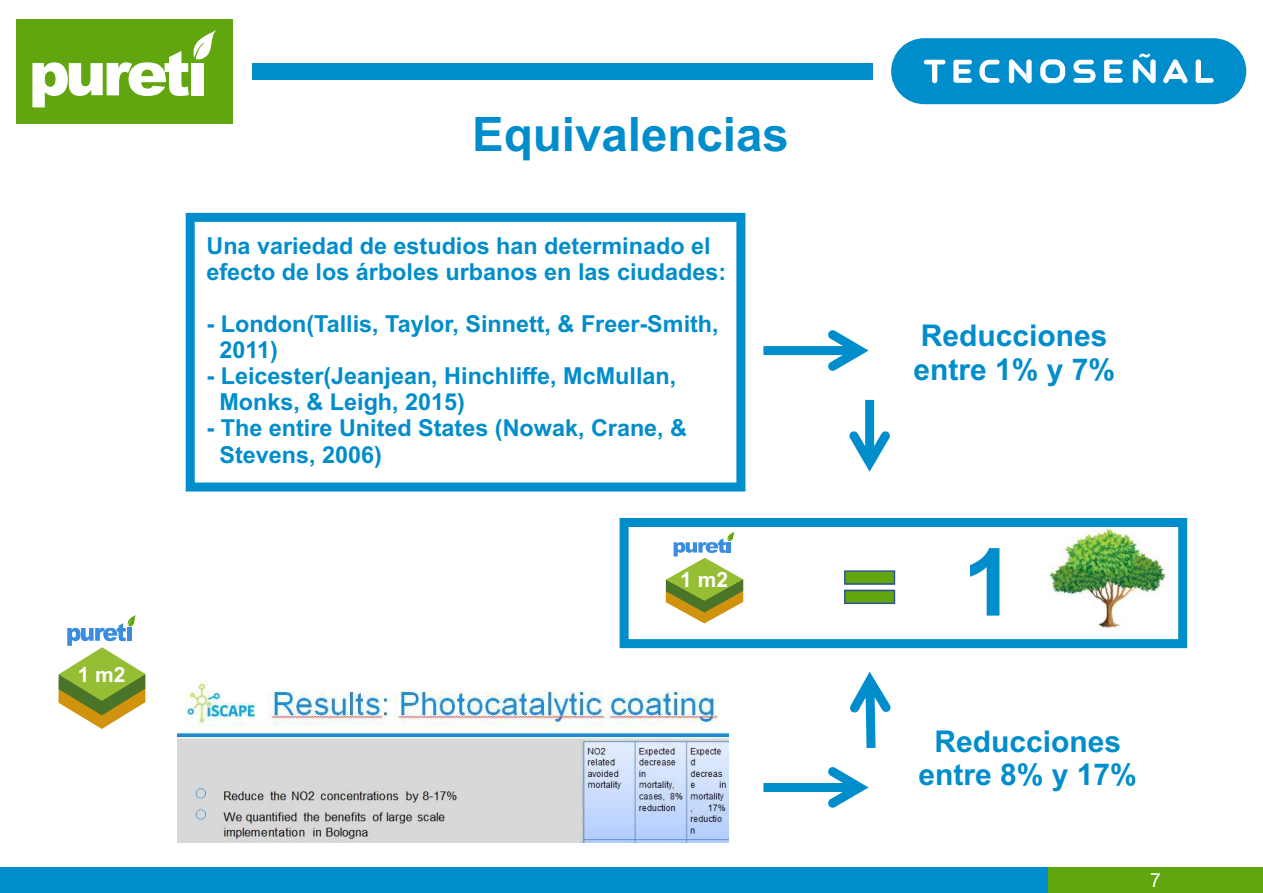
<style>
.page{position:relative;width:1263px;height:893px;background:#fff}
.page>*{position:absolute;margin:0;border:0;box-sizing:border-box;transform-origin:0 0}
.t1{font:700 93.75px "Arial";color:#008dcc}
.t2{font:700 47.4px "Arial";color:#008dcc}
.t3{font:700 30px/33.5px "Arial";color:#008dcc}
.t4{font:700 23.4px/26.1px "Arial";color:#008dcc}
.t5{font:700 21px "Arial";color:#fff}
.t6{font:19.5px "Arial";color:#fff}
</style>
<div class="page">
<div style="left:1047px;top:867px;width:216px;height:26px;background:#61a60e"></div>
<div style="left:0;top:867px;width:1047px;height:26px;background:#008dcc"></div>
<div style="left:253px;top:63px;width:620px;height:16px;background:#008dcc"></div>
<div style="left:17px;top:19px;width:216px;height:104px;background:#61a60e"></div>
<svg style="left:32px;top:29px;width:185px;height:78px"></svg>
<div style="left:891px;top:38px;width:355px;height:66px;background:#008dcc;border-radius:33px"></div>
<hr style="left:924px;top:60px;width:21px;height:4px;background:#fff;border-radius:2px">
<div style="left:932px;top:60px;width:5px;height:23px;background:#fff;border-radius:3px"></div>
<svg style="left:979px;top:60px;width:20px;height:23px"></svg>
<div style="left:1009px;top:59px;width:5px;height:24px;background:#fff;border-radius:3px"></div>
<svg style="left:1013px;top:60px;width:13px;height:22px"></svg>
<div style="left:1026px;top:59px;width:6px;height:24px;background:#fff;border-radius:3px"></div>
<div style="left:1133px;top:59px;width:5px;height:24px;background:#fff;border-radius:3px"></div>
<div style="left:1150px;top:59px;width:6px;height:24px;background:#fff;border-radius:3px"></div>
<svg style="left:1040px;top:59px;width:25px;height:24px"></svg>
<svg style="left:953px;top:60px;width:19px;height:23px"></svg>
<svg style="left:1104px;top:60px;width:19px;height:23px"></svg>
<svg style="left:1163px;top:59px;width:25px;height:24px"></svg>
<div style="left:1166px;top:74px;width:18px;height:5px;background:#fff"></div>
<div style="left:1196px;top:78px;width:18px;height:5px;background:#fff;border-radius:2px"></div>
<div style="left:1196px;top:59px;width:5px;height:24px;background:#fff;border-radius:3px"></div>
<svg style="left:1073px;top:60px;width:22px;height:23px"></svg>
<svg style="left:1137px;top:53px;width:14px;height:29px"></svg>
<svg style="left:186px;top:213px;width:559px;height:278px"></svg>
<img style="left:178px;top:679px;width:551px;height:163px">
<svg style="left:763px;top:330px;width:105px;height:41px"></svg>
<svg style="left:763px;top:767px;width:105px;height:41px"></svg>
<svg style="left:620px;top:518px;width:567px;height:130px"></svg>
<svg style="left:849px;top:400px;width:41px;height:72px"></svg>
<svg style="left:850px;top:672px;width:41px;height:76px"></svg>
<svg style="left:58px;top:615px;width:88px;height:114px"></svg>
<svg style="left:666px;top:531px;width:77px;height:92px"></svg>
<p class="t5" style="left:78px;top:666px;width:49px">1 m2</p>
<h2 class="t2" style="left:472px;top:117px;width:318px">Equivalencias</h2>
<p class="t4" style="left:206px;top:235px;width:521px">Una variedad de estudios han determinado el efecto de los árboles urbanos en las ciudades:</p>
<p class="t4" style="left:219px;top:313px;width:501px;text-indent:-13px">- London(Tallis, Taylor, Sinnett, &amp; Freer-Smith,<br>2011)</p>
<p class="t4" style="left:219px;top:365px;width:458px;text-indent:-13px">- Leicester(Jeanjean, Hinchliffe, McMullan,<br>Monks, &amp; Leigh, 2015)</p>
<p class="t4" style="left:219px;top:417px;width:469px;text-indent:-13px">- The entire United States (Nowak, Crane, &amp;<br>Stevens, 2006)</p>
<p class="t5" style="left:680px;top:572px;width:49px">1 m2</p>
<p class="t3" style="left:913px;top:322px;width:203px">Reducciones entre 1% y 7%</p>
<h1 class="t1" style="left:963px;top:547px;width:54px">1</h1>
<p class="t3" style="left:918px;top:727px;width:220px;text-align:center">Reducciones entre 8% y 17%</p>
<p class="t6" style="left:1150px;top:873px;width:12px">7</p>
</div>
